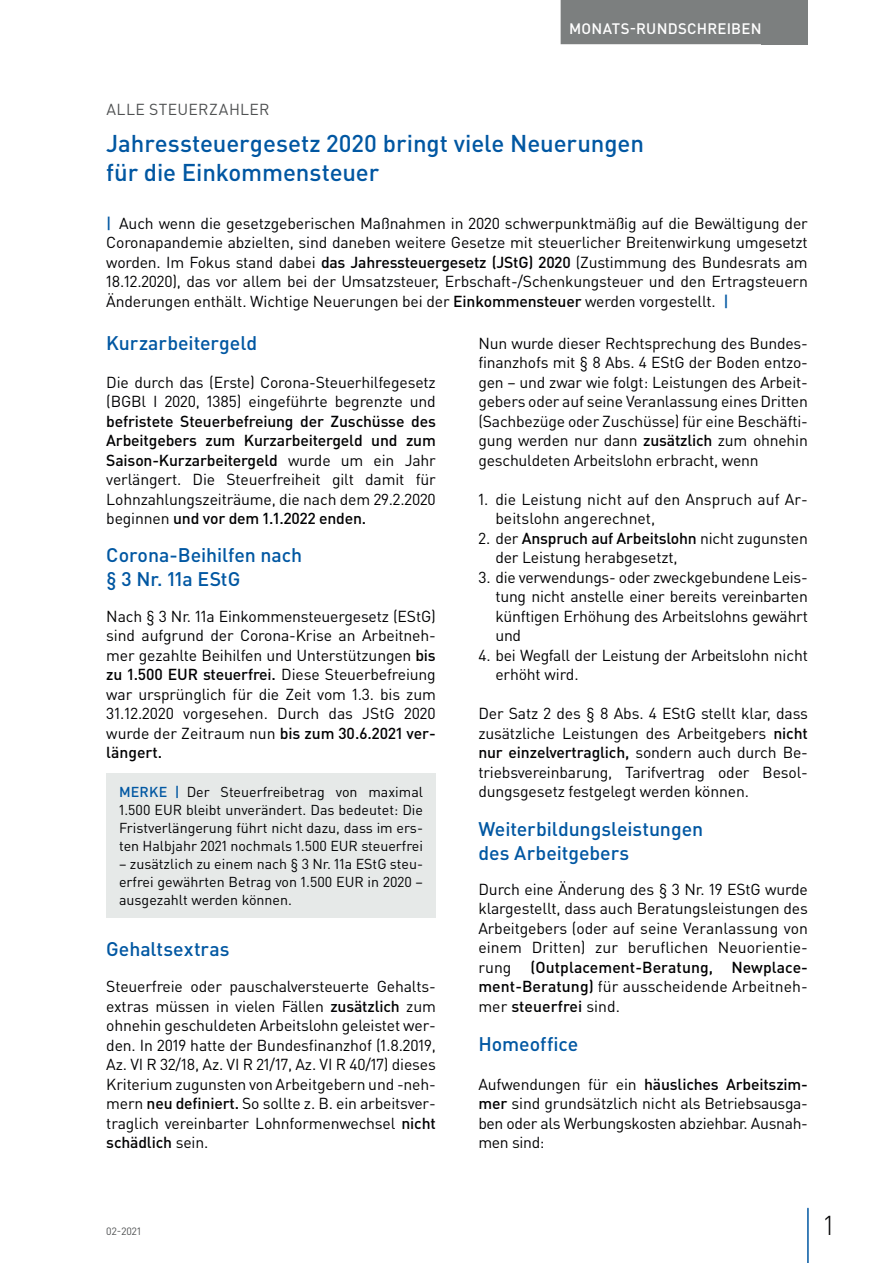
<style>
.page{position:relative;width:893px;height:1263px;background:#fff}
.page>*{position:absolute;margin:0;border:0;box-sizing:border-box;transform-origin:0 0}
.t1{font:300 27px "DIN Pro";color:#000002}
.t2{font:500 24px/28.5px "DIN Pro";letter-spacing:-.005em;color:#0157a2}
.t3{font:500 19.5px/24px "DIN Pro";letter-spacing:-.005em;color:#0157a2}
.t4{font:15.75px/19.5px "DIN Pro";letter-spacing:-.01em;color:#000002;text-align:justify}
.t5{font:500 15.75px/19.5px "DIN Pro";letter-spacing:-.01em;color:#000002;text-align:justify}
.t6{font:15.75px "DIN Pro";letter-spacing:.025em;color:#4f5152}
.t7{font:500 15px "DIN Pro";letter-spacing:.015em;color:#fff}
.t8{font:14.25px/18px "DIN Pro";color:#000002;text-align:justify}
.t9{font:10.5px "DIN Pro";color:#4f5152}
.s1{font-weight:500;color:#0157a2}
.s2{font-weight:500}
.s3{font-weight:400}
</style>
<div class="page">
<div style="left:762px;top:0;width:46px;height:44px;background:#7c7f7f"></div>
<hr style="left:807px;top:1208px;width:2px;height:55px;background:#0157a2">
<div style="left:561px;top:0;width:209px;height:44px;background:#7c7f7f"></div>
<div style="left:106px;top:773px;width:330px;height:144px;background:#e6e9e8"></div>
<p class="t7" style="left:569px;top:18px;width:194px">MONATS-RUNDSCHREIBEN</p>
<p class="t6" style="left:106px;top:98px;width:165px">ALLE STEUERZAHLER</p>
<h2 class="t2" style="left:106px;top:128px;width:539px">Jahressteuergesetz 2020 bringt viele Neuerungen für die Einkommensteuer</h2>
<p class="t4" style="left:106px;top:213px;width:703px"><span class="s1">|</span> Auch wenn die gesetzgeberischen Maßnahmen in 2020 schwerpunktmäßig auf die Bewältigung der Coronapandemie abzielten, sind daneben weitere Gesetze mit steuerlicher Breitenwirkung umgesetzt worden. Im Fokus stand dabei <span class="s2">das Jahressteuergesetz (JStG) 2020</span> (Zustimmung des Bundesrats am 18.12.2020), das vor allem bei der Umsatzsteuer, Erbschaft-/Schenkungsteuer und den Ertragsteuern Änderungen enthält. Wichtige Neuerungen bei der <span class="s2">Einkommensteuer</span> werden vorgestellt. <span class="s1">|</span></p>
<p class="t3" style="left:106px;top:331px;width:152px">Kurzarbeitergeld</p>
<p class="t4" style="left:106px;top:372px;width:331px">Die durch das (Erste) Corona-Steuerhilfegesetz (BGBl I 2020, 1385) eingeführte begrenzte und</p>
<p class="t5" style="left:106px;top:411px;width:331px">befristete Steuerbefreiung der Zuschüsse des Arbeitgebers zum Kurzarbeitergeld und zum Saison-Kurzarbeitergeld <span class="s3">wurde um ein Jahr verlängert. Die Steuerfreiheit gilt damit für Lohnzahlungszeiträume, die nach dem 29.2.2020 beginnen</span> und vor dem 1.1.2022 enden.</p>
<p class="t3" style="left:106px;top:542px;width:197px">Corona-Beihilfen nach § 3 Nr. 11a EStG</p>
<p class="t4" style="left:106px;top:606px;width:331px">Nach § 3 Nr. 11a Einkommensteuergesetz (EStG) sind aufgrund der Corona-Krise an Arbeitneh&shy;mer gezahlte Beihilfen und Unterstützungen <span class="s2">bis zu 1.500 EUR steuerfrei.</span> Diese Steuerbefreiung war ursprünglich für die Zeit vom 1.3. bis zum 31.12.2020 vorgesehen. Durch das JStG 2020 wurde der Zeitraum nun <span class="s2">bis zum 30.6.2021 ver&shy;längert.</span></p>
<p class="t8" style="left:119px;top:782px;width:306px"><span class="s1">MERKE |</span> Der Steuerfreibetrag von maximal 1.500 EUR bleibt unverändert. Das bedeutet: Die Fristverlängerung führt nicht dazu, dass im ers&shy;ten Halbjahr 2021 nochmals 1.500 EUR steuerfrei</p>
<p class="t8" style="left:119px;top:854px;width:306px">– zusätzlich zu einem nach § 3 Nr. 11a EStG steu&shy;erfrei gewährten Betrag von 1.500 EUR in 2020 – ausgezahlt werden können.</p>
<p class="t3" style="left:106px;top:936px;width:125px">Gehaltsextras</p>
<p class="t4" style="left:106px;top:976px;width:331px">Steuerfreie oder pauschalversteuerte Gehalts&shy;extras müssen in vielen Fällen <span class="s2">zusätzlich</span> zum ohnehin geschuldeten Arbeitslohn geleistet wer&shy;den. In 2019 hatte der Bundesfinanzhof (1.8.2019, Az. VI R 32/18, Az. VI R 21/17, Az. VI R 40/17) dieses Kriterium zugunsten von Arbeitgebern und -neh&shy;mern <span class="s2">neu definiert.</span> So sollte z. B. ein arbeitsver&shy;traglich vereinbarter Lohnformenwechsel <span class="s2">nicht schädlich</span> sein.</p>
<p class="t4" style="left:478px;top:333px;width:331px">Nun wurde dieser Rechtsprechung des Bundes&shy;finanzhofs mit § 8 Abs. 4 EStG der Boden entzo&shy;gen – und zwar wie folgt: Leistungen des Arbeit&shy;gebers oder auf seine Veranlassung eines Dritten (Sachbezüge oder Zuschüsse) für eine Beschäfti&shy;gung werden nur dann <span class="s2">zusätzlich</span> zum ohnehin geschuldeten Arbeitslohn erbracht, wenn</p>
<p class="t4" style="left:495px;top:489px;width:314px;text-indent:-17px">1. die Leistung nicht auf den Anspruch auf Ar&shy;beitslohn angerechnet,</p>
<p class="t4" style="left:495px;top:528px;width:314px;text-indent:-17px">2. der <span class="s2">Anspruch auf Arbeitslohn</span> nicht zugunsten der Leistung herabgesetzt,</p>
<p class="t4" style="left:495px;top:567px;width:314px;text-indent:-17px">3. die verwendungs- oder zweckgebundene Leis&shy;tung nicht anstelle einer bereits vereinbarten künftigen Erhöhung des Arbeitslohns gewährt und</p>
<p class="t4" style="left:495px;top:645px;width:314px;text-indent:-17px">4. bei Wegfall der Leistung der Arbeitslohn nicht erhöht wird.</p>
<p class="t4" style="left:478px;top:703px;width:331px">Der Satz 2 des § 8 Abs. 4 EStG stellt klar, dass zusätzliche Leistungen des Arbeitgebers <span class="s2">nicht nur einzelvertraglich,</span> sondern auch durch Be&shy;triebsvereinbarung, Tarifvertrag oder Besol&shy;dungsgesetz festgelegt werden können.</p>
<p class="t3" style="left:478px;top:816px;width:226px">Weiterbildungsleistungen des Arbeitgebers</p>
<p class="t4" style="left:478px;top:879px;width:331px">Durch eine Änderung des § 3 Nr. 19 EStG wurde klargestellt, dass auch Beratungsleistungen des Arbeitgebers (oder auf seine Veranlassung von einem Dritten) zur beruflichen Neuorientie&shy;rung <span class="s2">(Outplacement-Beratung, Newplace&shy;ment-Beratung)</span> für ausscheidende Arbeitneh&shy;mer <span class="s2">steuerfrei</span> sind.</p>
<p class="t3" style="left:478px;top:1031px;width:101px">Homeoffice</p>
<p class="t4" style="left:478px;top:1074px;width:331px">Aufwendungen für ein <span class="s2">häusliches Arbeitszim&shy;mer</span> sind grundsätzlich nicht als Betriebsausga&shy;ben oder als Werbungskosten abziehbar. Ausnah&shy;men sind:</p>
<p class="t9" style="left:106px;top:1224px;width:36px">02-2021</p>
<h1 class="t1" style="left:824px;top:1207px;width:11px">1</h1>
</div>
